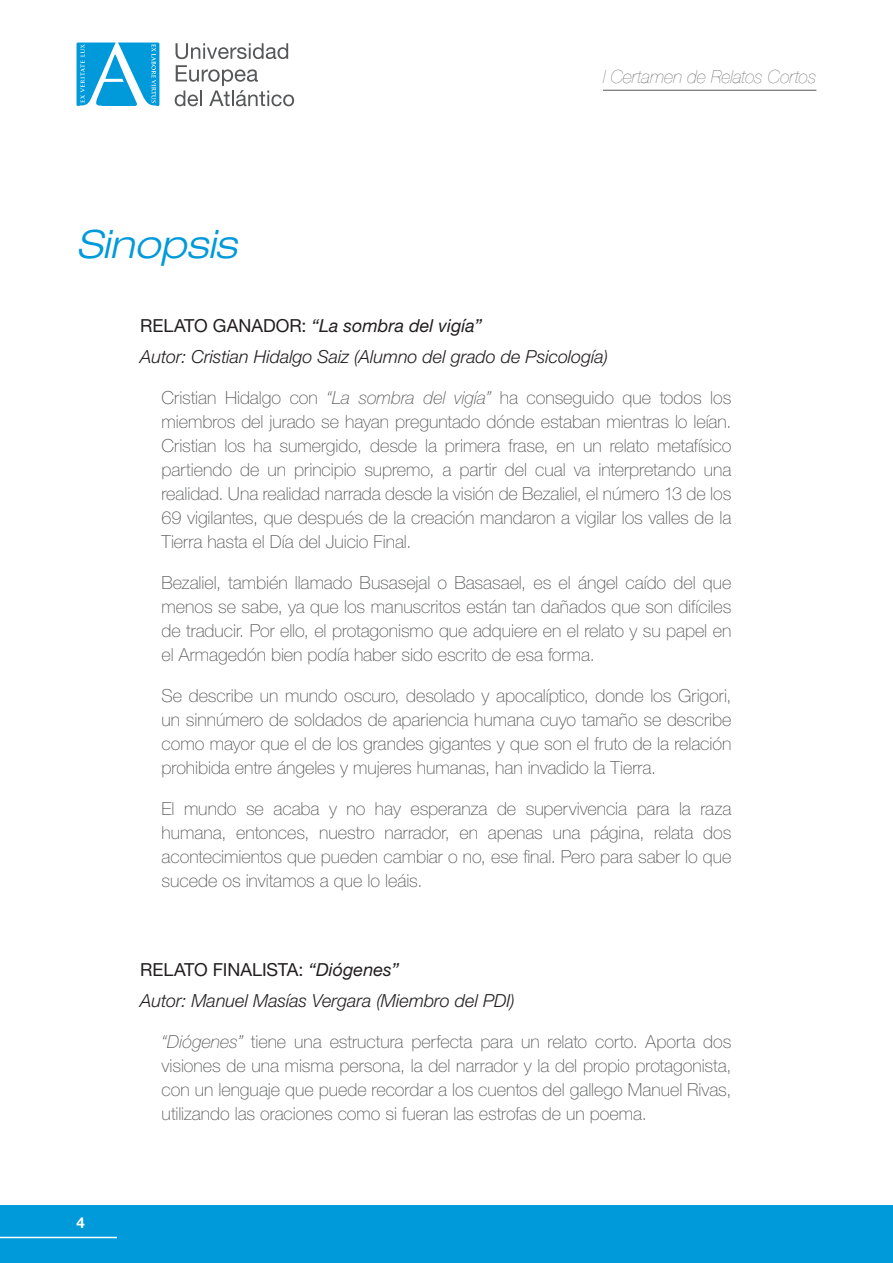
<style>
.page{position:relative;width:893px;height:1263px;background:#fff}
.page>*{position:absolute;margin:0;border:0;box-sizing:border-box;transform-origin:0 0}
.t1{font:italic 300 expanded 39px "Helvetica Neue LT Pro";color:#009ada}
.t2{font:100 18px/24px "Helvetica Neue LT Pro";letter-spacing:-.005em;color:#57585a;text-align:justify}
.t3{font:italic 300 18px/31px "Helvetica Neue LT Pro";color:#231f20}
.t4{font:italic 200 18px "Helvetica Neue";color:#57585a}
.t5{font:700 15px "Helvetica Neue";color:#fff}
.s1{font-weight:400;font-style:normal}
.s2{font-weight:400}
.s3{font-style:italic}
</style>
<div class="page">
<svg style="left:176px;top:43px;width:112px;height:16px"></svg>
<svg style="left:175px;top:65px;width:119px;height:41px"></svg>
<svg style="left:77px;top:43px;width:82px;height:63px"></svg>
<div style="left:0;top:1205px;width:893px;height:58px;background:#009ada"></div>
<hr style="left:603px;top:90px;width:213px;height:1px;background:#57585a">
<hr style="left:0;top:1237px;width:117px;height:1px;background:#fff">
<h1 class="t1" style="left:77px;top:221px;width:162px">Sinopsis</h1>
<p class="t4" style="left:603px;top:66px;width:215px">I Certamen de Relatos Cortos</p>
<p class="t3" style="left:140px;top:310px;width:469px"><span class="s1">RELATO GANADOR:</span> <span class="s2">“La sombra del vigía”<br></span>Autor: Cristian Hidalgo Saiz (Alumno del grado de Psicología)</p>
<p class="t2" style="left:162px;top:386px;width:571px">Cristian Hidalgo con <span class="s3">“La sombra del vigía”</span> ha conseguido que todos los miembros del jurado se hayan preguntado dónde estaban mientras lo leían.<br>Cristian los ha sumergido, desde la primera frase, en un relato metafísico partiendo de un principio supremo, a partir del cual va interpretando una realidad. Una realidad narrada desde la visión de Bezaliel, el número 13 de los 69 vigilantes, que después de la creación mandaron a vigilar los valles de la Tierra hasta el Día del Juicio Final.</p>
<p class="t2" style="left:162px;top:571px;width:571px">Bezaliel, también llamado Busasejal o Basasael, es el ángel caído del que menos se sabe, ya que los manuscritos están tan dañados que son difíciles de traducir. Por ello, el protagonismo que adquiere en el relato y su papel en el Armagedón bien podía haber sido escrito de esa forma.</p>
<p class="t2" style="left:162px;top:684px;width:571px">Se describe un mundo oscuro, desolado y apocalíptico, donde los Grigori, un sinnúmero de soldados de apariencia humana cuyo tamaño se describe como mayor que el de los grandes gigantes y que son el fruto de la relación prohibida entre ángeles y mujeres humanas, han invadido la Tierra.</p>
<p class="t2" style="left:162px;top:797px;width:571px">El mundo se acaba y no hay esperanza de supervivencia para la raza humana, entonces, nuestro narrador, en apenas una página, relata dos acontecimientos que pueden cambiar o no, ese final. Pero para saber lo que sucede os invitamos a que lo leáis.</p>
<p class="t5" style="left:77px;top:1213px;width:10px">4</p>
<p class="t3" style="left:140px;top:954px;width:376px"><span class="s1">RELATO FINALISTA:</span> <span class="s2">“Diógenes”<br></span>Autor: Manuel Masías Vergara (Miembro del PDI)</p>
<p class="t2" style="left:162px;top:1030px;width:571px"><span class="s3">“Diógenes”</span> tiene una estructura perfecta para un relato corto. Aporta dos visiones de una misma persona, la del narrador y la del propio protagonista, con un lenguaje que puede recordar a los cuentos del gallego Manuel Rivas, utilizando las oraciones como si fueran las estrofas de un poema.</p>
</div>
